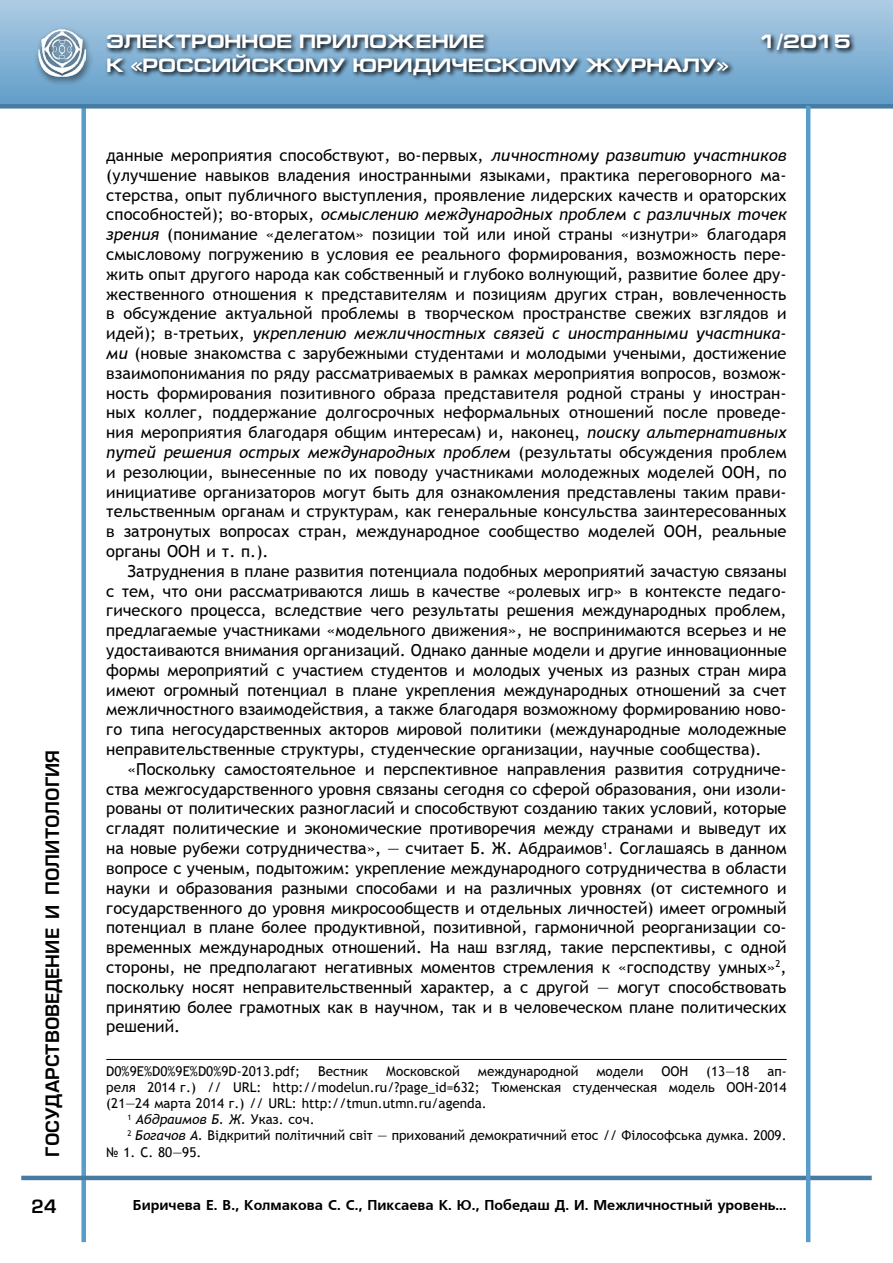
<style>
.page{position:relative;width:893px;height:1263px;background:#fff}
.page>*{position:absolute;margin:0;border:0;box-sizing:border-box;transform-origin:0 0}
.t1{font:700 19.5px "Europe Ext";color:#fff}
.t2{font:18px "Europe Demi Normal";color:#000}
.t3{font:16.5px/19.8px "Trebuchet MS";color:#000;text-align:justify}
.t4{font:14.25px "Free Set Bold Cyrillic";color:#000}
.t5{font:13.5px "Trebuchet MS";color:#000}
.t6{font:italic 13.5px "Trebuchet MS";color:#000}
.s1{font-style:italic}
.s2{font-style:normal}
</style>
<div class="page">
<div style="left:0;top:0;width:893px;height:106px;background:linear-gradient(to bottom,#aecce4,#619dc9)"></div>
<div style="left:81px;top:108px;width:5px;height:1134px;background:#589cca"></div>
<hr style="left:21px;top:1176px;width:851px;height:4px;background:#467ba2">
<div style="left:0;top:104px;width:893px;height:5px;background:#467ba2"></div>
<div style="left:34px;top:26px;width:60px;height:60px;background:#000;opacity:.63"></div>
<img style="left:39px;top:29px;width:47px;height:48px">
<svg style="left:105px;top:31px;width:751px;height:50px;background:#6b90ac"></svg>
<hr style="left:806px;top:106px;width:4px;height:1136px;background:#589cca">
<hr style="left:106px;top:1059px;width:681px;height:1px;background:#000">
<p class="t2" style="left:42px;top:1157px;width:408px;rotate:-90deg">государствоведение и политология</p>
<p class="t2" style="left:31px;top:1196px;width:27px">24</p>
<p class="t1" style="left:106px;top:31px;width:380px">ЭЛЕКТРОННОЕ ПРИЛОЖЕНИЕ</p>
<p class="t1" style="left:760px;top:31px;width:92px">1/2015</p>
<p class="t1" style="left:106px;top:54px;width:624px">К «РОССИЙСКОМУ ЮРИДИЧЕСКОМУ ЖУРНАЛУ»</p>
<p class="t3" style="left:106px;top:145px;width:682px">данные мероприятия способствуют, во-первых, <span class="s1">личностному развитию участников </span>(улучшение навыков владения иностранными языками, практика переговорного ма&shy;стерства, опыт публичного выступления, проявление лидерских качеств и ораторских способностей); во-вторых, <span class="s1">осмыслению международных проблем с различных точек зрения</span> (понимание «делегатом» позиции той или иной страны «изнутри» благодаря смысловому погружению в условия ее реального формирования, возможность пере&shy;жить опыт другого народа как собственный и глубоко волнующий, развитие более дру&shy;жественного отношения к представителям и позициям других стран, вовлеченность в обсуждение актуальной проблемы в творческом пространстве свежих взглядов и идей); в-третьих, <span class="s1">укреплению межличностных связей с иностранными участника&shy;ми</span> (новые знакомства с зарубежными студентами и молодыми учеными, достижение взаимопонимания по ряду рассматриваемых в рамках мероприятия вопросов, возмож&shy;ность формирования позитивного образа представителя родной страны у иностран&shy;ных коллег, поддержание долгосрочных неформальных отношений после проведе&shy;ния мероприятия благодаря общим интересам) и, наконец, <span class="s1">поиску альтернативных путей решения острых международных проблем</span> (результаты обсуждения проблем и резолюции, вынесенные по их поводу участниками молодежных моделей ООН, по инициативе организаторов могут быть для ознакомления представлены таким прави&shy;тельственным органам и структурам, как генеральные консульства заинтересованных в затронутых вопросах стран, международное сообщество моделей ООН, реальные органы ООН и т. п.).</p>
<p class="t3" style="left:106px;top:561px;width:682px;text-indent:21px">Затруднения в плане развития потенциала подобных мероприятий зачастую связаны с тем, что они рассматриваются лишь в качестве «ролевых игр» в контексте педаго&shy;гического процесса, вследствие чего результаты решения международных проблем, предлагаемые участниками «модельного движения», не воспринимаются всерьез и не удостаиваются внимания организаций. Однако данные модели и другие инновационные формы мероприятий с участием студентов и молодых ученых из разных стран мира имеют огромный потенциал в плане укрепления международных отношений за счет межличностного взаимодействия, а также благодаря возможному формированию ново&shy;го типа негосударственных акторов мировой политики (международные молодежные неправительственные структуры, студенческие организации, научные сообщества).</p>
<p class="t3" style="left:106px;top:759px;width:682px;text-indent:21px">«Поскольку самостоятельное и перспективное направления развития сотрудниче&shy;ства межгосударственного уровня связаны сегодня со сферой образования, они изоли&shy;рованы от политических разногласий и способствуют созданию таких условий, которые сгладят политические и экономические противоречия между странами и выведут их на новые рубежи сотрудничества», ― считает Б. Ж. Абдраимов<sup>1</sup><span class="s1">.</span> Соглашаясь в данном вопросе с ученым, подытожим: укрепление международного сотрудничества в области науки и образования разными способами и на различных уровнях (от системного и государственного до уровня микросообществ и отдельных личностей) имеет огромный потенциал в плане более продуктивной, позитивной, гармоничной реорганизации со&shy;временных международных отношений. На наш взгляд, такие перспективы, с одной стороны, не предполагают негативных моментов стремления к «господству умных»<sup>2</sup>, поскольку носят неправительственный характер, а с другой ― могут способствовать принятию более грамотных как в научном, так и в человеческом плане политических решений.</p>
<p class="t5" style="left:106px;top:1063px;width:195px">D0%9E%D0%9E%D0%9D-2013.pdf;</p>
<p class="t5" style="left:318px;top:1063px;width:52px">Вестник</p>
<p class="t5" style="left:386px;top:1063px;width:75px">Московской</p>
<p class="t5" style="left:478px;top:1063px;width:102px">международной</p>
<p class="t5" style="left:596px;top:1063px;width:48px">модели</p>
<p class="t5" style="left:661px;top:1063px;width:29px">ООН</p>
<p class="t5" style="left:706px;top:1063px;width:45px">(13―18</p>
<p class="t5" style="left:767px;top:1063px;width:21px">ап-</p>
<p class="t5" style="left:106px;top:1079px;width:682px">реля 2014 г.) // URL: http://modelun.ru/?page_id=632; Тюменская студенческая модель ООН-2014</p>
<p class="t5" style="left:106px;top:1095px;width:382px">(21―24 марта 2014 г.) // URL: http://tmun.utmn.ru/agenda.</p>
<p class="t6" style="left:128px;top:1111px;width:189px"><sup>1</sup> Абдраимов Б. Ж. <span class="s2">Указ. соч.</span></p>
<p class="t5" style="left:128px;top:1128px;width:661px"><sup>2</sup> <span class="s1">Богачов А.</span> Відкритий політичний світ ― прихований демократичний етос // Філософська думка. 2009.</p>
<p class="t5" style="left:106px;top:1144px;width:97px">№ 1. С. 80―95.</p>
<p class="t4" style="left:133px;top:1197px;width:655px">Биричева Е. В., Колмакова С. С., Пиксаева К. Ю., Победаш Д. И. Межличностный уровень...</p>
</div>
